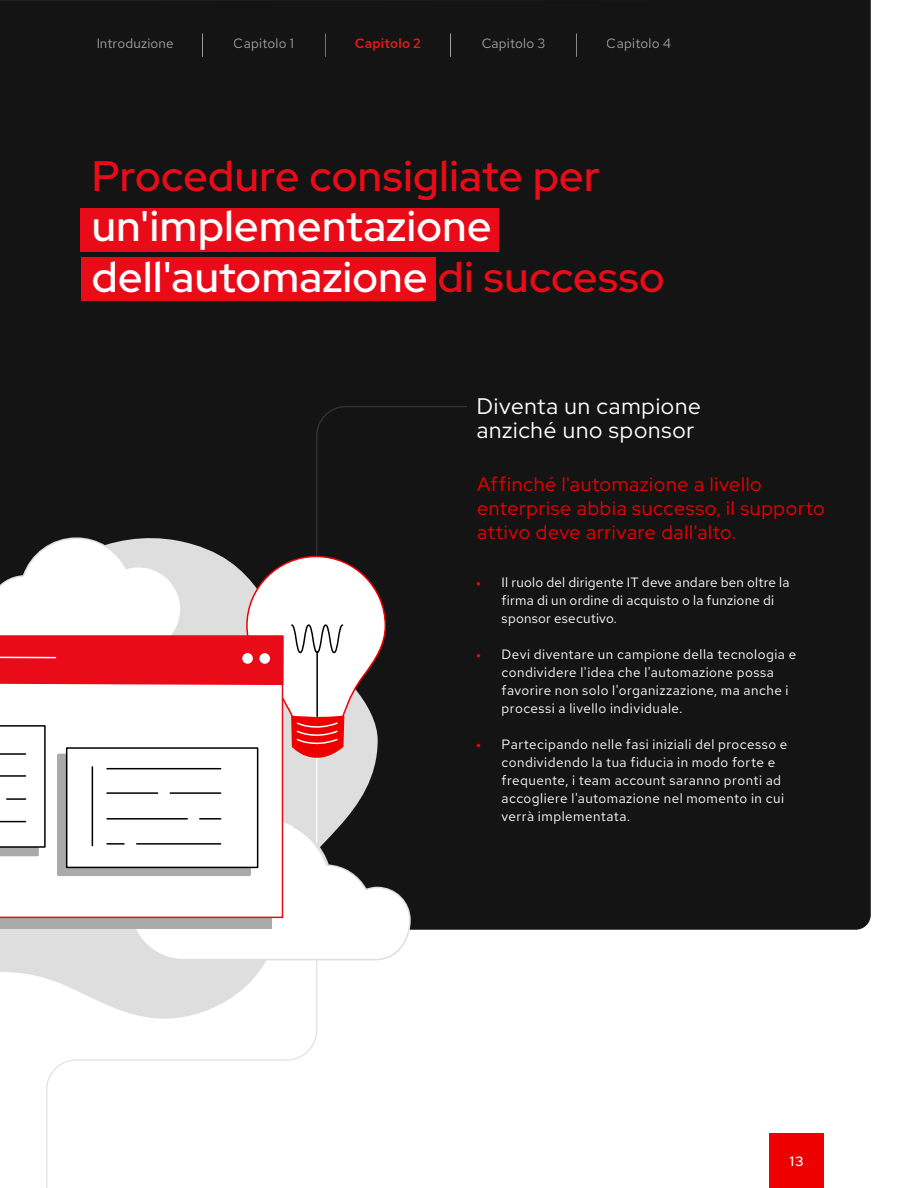
<style>
.page{position:relative;width:918px;height:1188px;background:#fff}
.page>*{position:absolute;margin:0;border:0;box-sizing:border-box;transform-origin:0 0}
.t1{font:500 42.45px/50.1px "Red Hat Display";letter-spacing:.015em;color:#fff}
.t2{font:500 42.45px "Red Hat Display";letter-spacing:.01em;color:#ea0b19}
.t3{font:22.5px/24px "Red Hat Display";letter-spacing:.035em;color:#fff}
.t4{font:19.5px/24px "Red Hat Display";letter-spacing:.035em;color:#e00}
.t5{font:13.5px/18px "Red Hat Text";letter-spacing:.035em;color:#fff}
.t6{font:13.5px/18px "Red Hat Text";letter-spacing:.015em;color:#fff}
.t7{font:500 13.5px "Red Hat Text";letter-spacing:.015em;color:#f01a1a}
.t8{font:500 13.5px "Red Hat Display";color:#fff}
.s1{color:#ea0b19}
</style>
<div class="page">
<div style="left:0;top:0;width:871px;height:930px;background:#141414"></div>
<div style="left:769px;top:1133px;width:55px;height:55px;background:#e00"></div>
<svg style="left:477px;top:654px;width:3px;height:4px"></svg>
<svg style="left:477px;top:582px;width:3px;height:4px"></svg>
<svg style="left:46px;top:1022px;width:271px;height:166px"></svg>
<svg style="left:0;top:961px;width:317px;height:61px"></svg>
<svg style="left:0;top:406px;width:468px;height:555px"></svg>
<div style="left:81px;top:257px;width:354px;height:44px;background:#ea0b19"></div>
<div style="left:81px;top:208px;width:418px;height:44px;background:#ea0b19"></div>
<p class="t6" style="left:96px;top:35px;width:79px">Introduzione</p>
<p class="t6" style="left:234px;top:35px;width:62px">Capitolo 1</p>
<p class="t7" style="left:355px;top:35px;width:68px">Capitolo 2</p>
<p class="t6" style="left:481px;top:35px;width:65px">Capitolo 3</p>
<p class="t6" style="left:607px;top:35px;width:66px">Capitolo 4</p>
<h1 class="t2" style="left:92px;top:149px;width:510px">Procedure consigliate per</h1>
<h1 class="t1" style="left:92px;top:201px;width:575px">un'implementazione dell'automazione <span class="s1">di successo</span></h1>
<h2 class="t3" style="left:477px;top:394px;width:226px">Diventa un campione anziché uno sponsor</h2>
<h3 class="t4" style="left:477px;top:472px;width:349px">Affinché l'automazione a livello enterprise abbia successo, il supporto attivo deve arrivare dall'alto.</h3>
<p class="t6" style="left:502px;top:573px;width:289px">Il ruolo del dirigente IT deve andare ben oltre la firma di un ordine di acquisto o la funzione di sponsor esecutivo.</p>
<p class="t5" style="left:502px;top:645px;width:296px">Devi diventare un campione della tecnologia e condividere l'idea che l'automazione possa favorire non solo l'organizzazione, ma anche i processi a livello individuale.</p>
<p class="t5" style="left:502px;top:735px;width:287px">Partecipando nelle fasi iniziali del processo e condividendo la tua fiducia in modo forte e frequente, i team account saranno pronti ad accogliere l'automazione nel momento in cui verrà implementata.</p>
<p class="t8" style="left:790px;top:1153px;width:15px">13</p>
</div>
